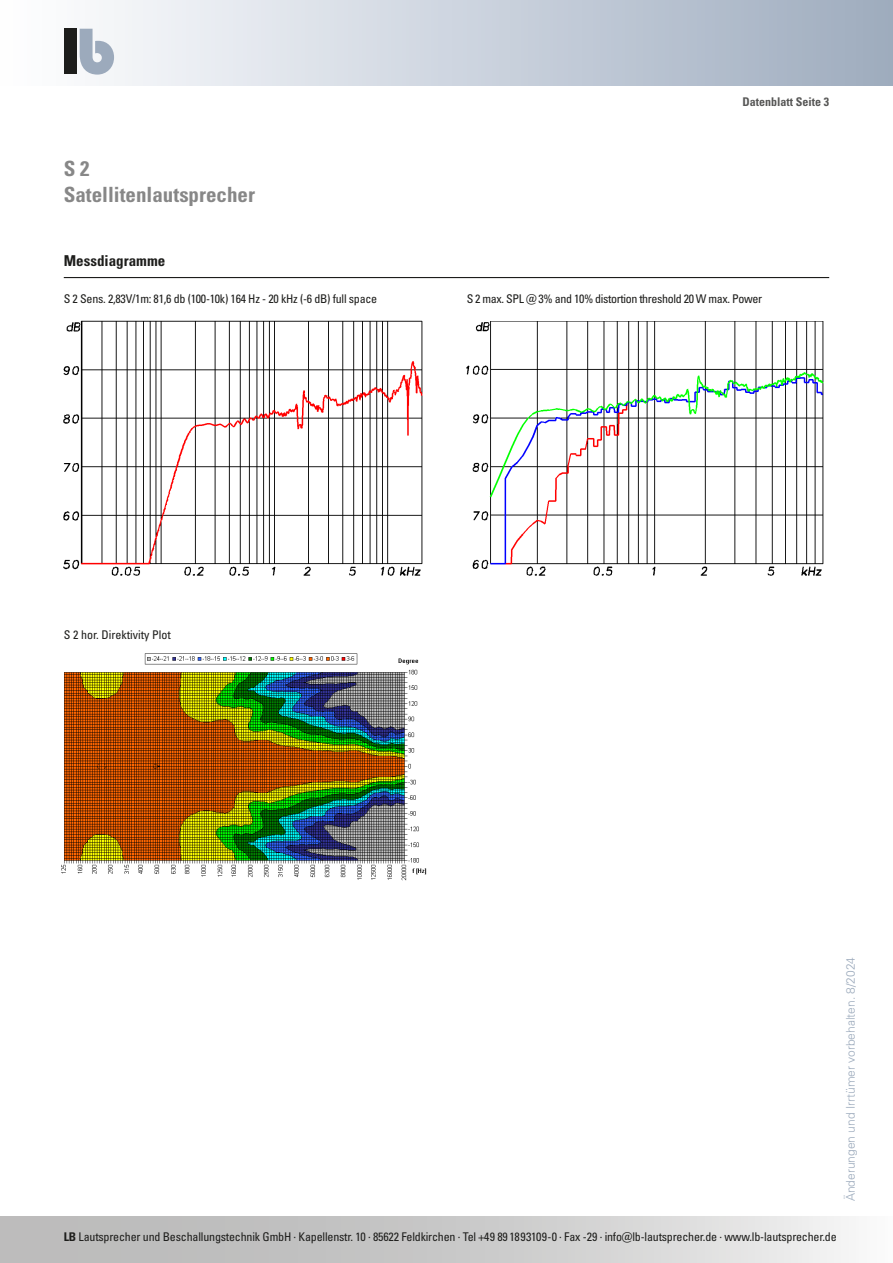
<style>
.page{position:relative;width:893px;height:1263px;background:#fff}
.page>*{position:absolute;margin:0;border:0;box-sizing:border-box;transform-origin:0 0}
.t1{font:700 condensed 21px/25.2px "Univers LT Pro";color:#878787}
.t2{font:700 condensed 15px "Univers LT Pro";color:#1d1d1b}
.t3{font:condensed 12px "Univers LT Pro";letter-spacing:-.015em;color:#1d1d1b}
.t4{font:300 12px "Univers LT Pro 45";color:#9caabc}
.t5{font:700 condensed 12px "Univers LT Pro";color:#575756}
.s1{font-weight:700}
</style>
<div class="page">
<div style="left:0;top:0;width:893px;height:85px;background:linear-gradient(to right,#fff,#9facbf)"></div>
<div style="left:64px;top:29px;width:13px;height:45px;background:#1d1d1b"></div>
<svg style="left:80px;top:29px;width:34px;height:46px"></svg>
<div style="left:0;top:1216px;width:893px;height:47px;background:linear-gradient(to right,#b1b0b0,#ededed)"></div>
<img style="left:64px;top:321px;width:358px;height:254px">
<hr style="left:64px;top:277px;width:765px;height:1px;background:#1d1d1b">
<img style="left:467px;top:322px;width:357px;height:253px">
<img style="left:61px;top:653px;width:366px;height:228px">
<h1 class="t1" style="left:64px;top:156px;width:193px">S 2<br>Satellitenlautsprecher</h1>
<p class="t2" style="left:64px;top:251px;width:103px">Messdiagramme</p>
<p class="t3" style="left:64px;top:291px;width:315px">S 2 Sens. 2,83V/1m: 81,6 db (100-10k) 164 Hz - 20 kHz (-6 dB) full space</p>
<p class="t5" style="left:742px;top:95px;width:88px">Datenblatt Seite 3</p>
<p class="t3" style="left:467px;top:291px;width:297px">S 2 max. SPL @ 3% and 10% distortion threshold 20 W max. Power</p>
<p class="t3" style="left:64px;top:627px;width:109px">S 2 hor. Direktivity Plot</p>
<p class="t4" style="left:843px;top:1201px;width:246px;rotate:-90deg">Änderungen und Irrtümer vorbehalten. 8/2024</p>
<p class="t3" style="left:64px;top:1229px;width:774px"><span class="s1">LB</span> Lautsprecher und Beschallungstechnik GmbH · Kapellenstr. 10 · 85622 Feldkirchen · Tel +49 89 1893109-0 · Fax -29 · info@lb-lautsprecher.de · www.lb-lautsprecher.de</p>
<p class="t3" style="left:64px;top:1229px;width:769px">lb Lautsprecher und Beschal ungstechnik GmbH · Steinerstr. 15 K 1369 München · Tel +49 89 1893109-0 · Fax -29 · info@lb-lautsprecher.de · www.lb-lautsprecher.de</p>
</div>
